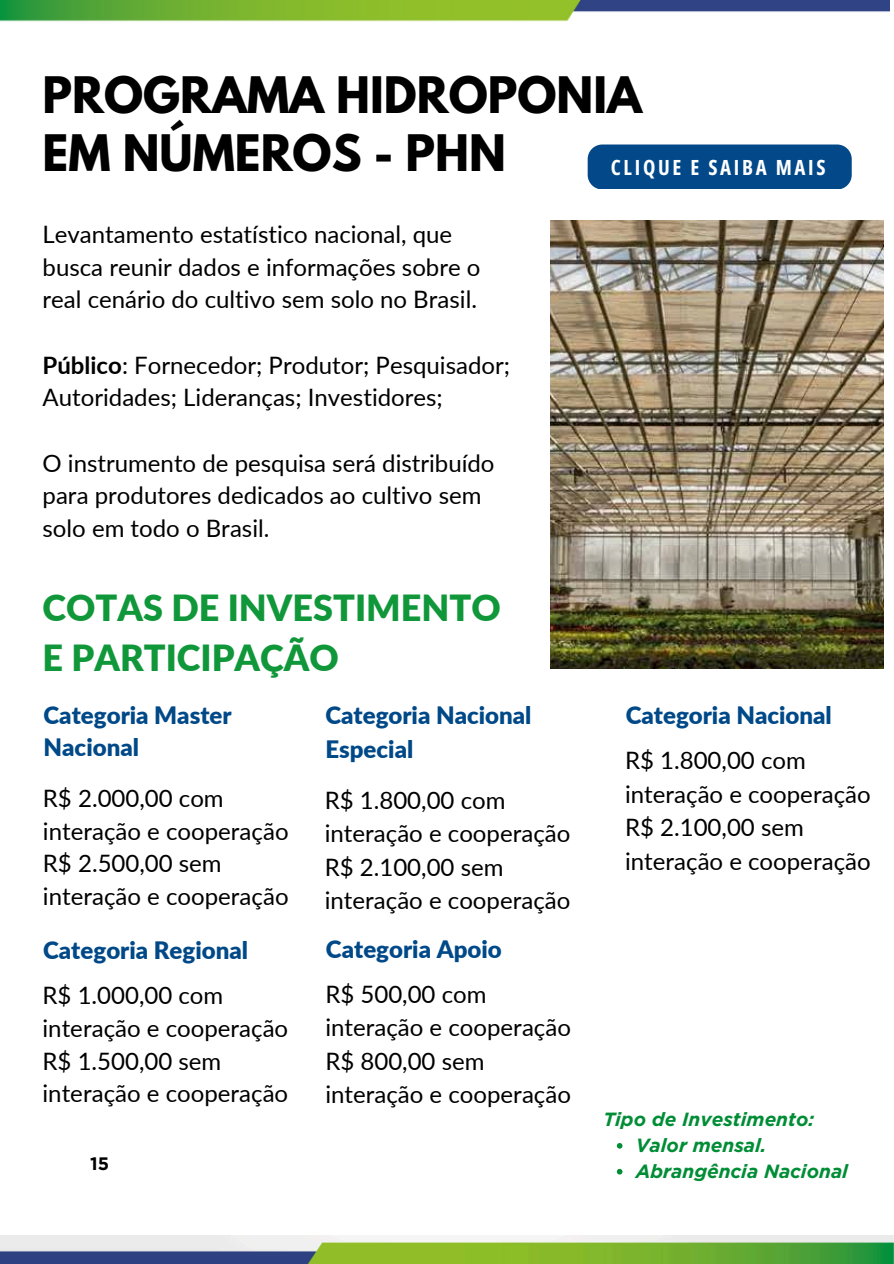
<style>
.page{position:relative;width:894px;height:1264px;background:#fff}
.page>*{position:absolute;margin:0;border:0;box-sizing:border-box;transform-origin:0 0}
.t1{font:700 44.55px/57.3px "League Spartan";color:#000}
.t2{font:900 36px/50.1px "Lato";color:#109739}
.t3{font:24px/32.7px "Lato";color:#010101}
.t4{font:900 24px/32.7px "Lato";color:#004988}
.t5{font:700 20.85px "Open Sans Condensed";letter-spacing:.13em;color:#fff}
.t6{font:italic 700 19.05px "Gotham";color:#008d36}
.t7{font:700 18px "Gotham";color:#000}
.s1{font-weight:700}
</style>
<div class="page">
<img style="left:0;top:0;width:888px;height:22px">
<div style="left:587px;top:144px;width:264px;height:45px;background:#034888;border-radius:15px"></div>
<svg style="left:616px;top:1143px;width:6px;height:5px"></svg>
<svg style="left:616px;top:1168px;width:6px;height:6px"></svg>
<img style="left:550px;top:221px;width:333px;height:447px">
<img style="left:0;top:1235px;width:893px;height:28px">
<h4 class="t1" style="left:43px;top:72px;width:601px">PROGRAMA HIDROPONIA<br>EM NÚMEROS - PHN</h4>
<h4 class="t5" style="left:610px;top:153px;width:216px">CLIQUE E SAIBA MAIS</h4>
<p class="t3" style="left:43px;top:217px;width:439px">Levantamento estatístico nacional, que busca reunir dados e informações sobre o real cenário do cultivo sem solo no Brasil.</p>
<h1 class="t3" style="left:43px;top:348px;width:469px"><span class="s1">Público</span>: Fornecedor; Produtor; Pesquisador;<br>Autoridades; Lideranças; Investidores;</h1>
<h5 class="t3" style="left:43px;top:446px;width:453px">O instrumento de pesquisa será distribuído para produtores dedicados ao cultivo sem solo em todo o Brasil.</h5>
<h2 class="t2" style="left:43px;top:581px;width:459px">COTAS DE INVESTIMENTO<br>E PARTICIPAÇÃO</h2>
<p class="t4" style="left:44px;top:698px;width:190px">Categoria Master<br>Nacional</p>
<h3 class="t3" style="left:43px;top:781px;width:247px">R$ 2.000,00 com interação e cooperação<br>R$ 2.500,00 sem interação e cooperação</h3>
<h4 class="t4" style="left:325px;top:698px;width:207px;line-height:33.5px">Categoria Nacional<br>Especial</h4>
<h3 class="t3" style="left:324px;top:782px;width:247px;line-height:33.5px">R$ 1.800,00 com interação e cooperação<br>R$ 2.100,00 sem interação e cooperação</h3>
<h4 class="t4" style="left:43px;top:933px;width:206px">Categoria Regional</h4>
<h3 class="t3" style="left:43px;top:978px;width:247px">R$ 1.000,00 com interação e cooperação<br>R$ 1.500,00 sem interação e cooperação</h3>
<p class="t7" style="left:90px;top:1152px;width:20px">15</p>
<h4 class="t4" style="left:326px;top:932px;width:177px">Categoria Apoio</h4>
<p class="t3" style="left:325px;top:976px;width:247px;line-height:33.5px">R$ 500,00 com interação e cooperação<br>R$ 800,00 sem interação e cooperação</p>
<h4 class="t4" style="left:625px;top:698px;width:207px">Categoria Nacional</h4>
<h3 class="t3" style="left:625px;top:743px;width:247px;line-height:33.5px">R$ 1.800,00 com interação e cooperação<br>R$ 2.100,00 sem interação e cooperação</h3>
<h3 class="t6" style="left:603px;top:1107px;width:212px">Tipo de Investimento:</h3>
<h4 class="t6" style="left:635px;top:1133px;width:132px">Valor mensal.</h4>
<h6 class="t6" style="left:635px;top:1159px;width:213px">Abrangência Nacional</h6>
</div>
